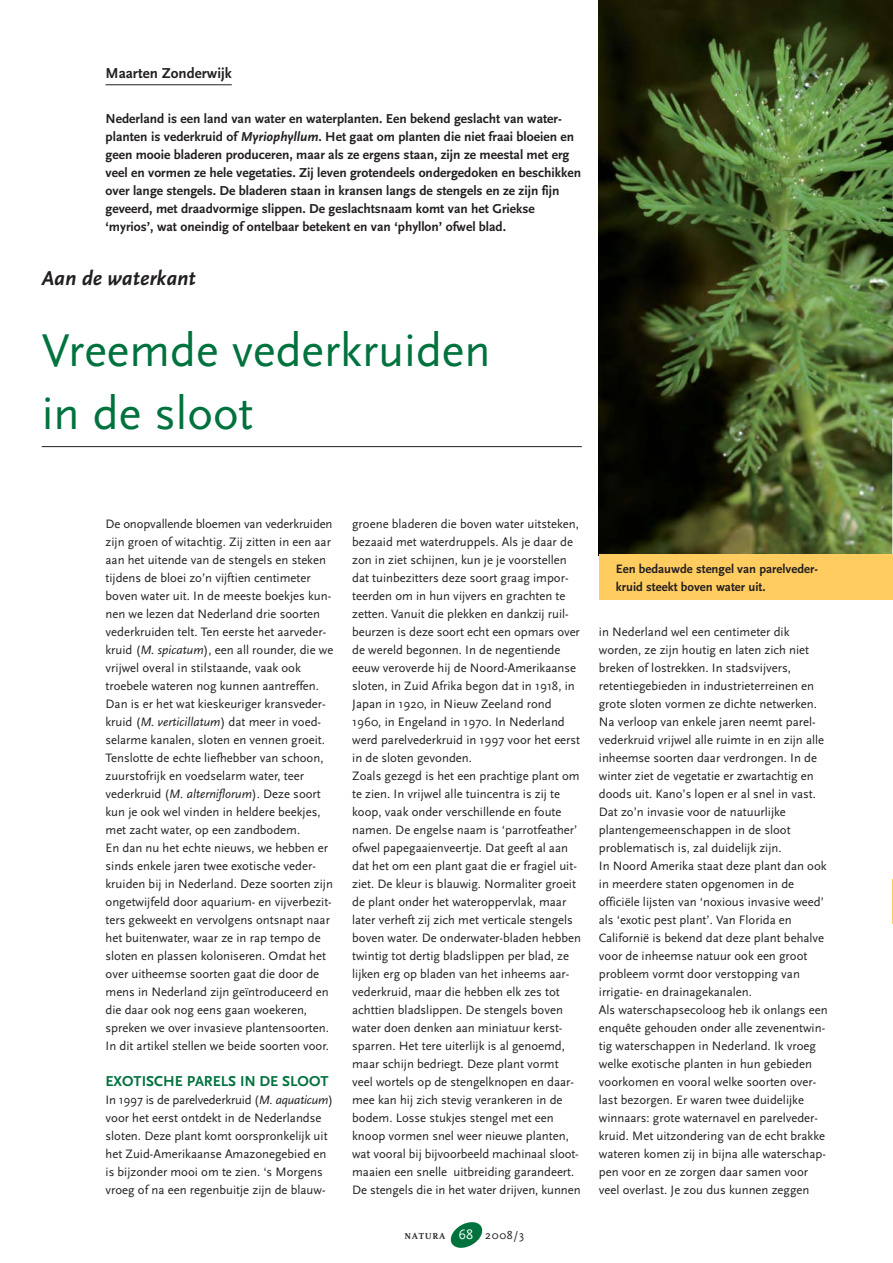
<style>
.page{position:relative;width:893px;height:1263px;background:#fff}
.page>*{position:absolute;margin:0;border:0;box-sizing:border-box;transform-origin:0 0}
.t1{font:48px/63px "Scala Sans";color:#00723e}
.t2{font:italic 700 21px "Scala Sans";color:#231f20}
.t3{font:700 15px "Scala Sans";color:#00723e}
.t4{font:700 15px "Scala Sans";color:#231f20}
.t5{font:700 13.5px/18px "Scala Sans";color:#231f20}
.t6{font:12.75px/18px "Scala Sans";color:#231f20}
.t7{font:700 12.75px/18px "Scala Sans";color:#231f20}
.t8{font:700 9px "FF Scala";letter-spacing:.08em;color:#231f20}
.s1{font-style:italic}
.s2{font-family:"Scala Sans";font-weight:400;font-size:14.25px;color:#fff}
.s3{font-family:"Scala Sans";font-weight:400;font-size:12px}
</style>
<div class="page">
<svg style="left:450px;top:1222px;width:33px;height:26px"></svg>
<hr style="left:106px;top:84px;width:126px;height:1px;background:#231f20">
<hr style="left:42px;top:446px;width:540px;height:1px;background:#231f20">
<img style="left:599px;top:0;width:294px;height:555px">
<svg style="left:892px;top:418px;width:1px;height:182px"></svg>
<div style="left:599px;top:555px;width:293px;height:45px;background:#ffcc60"></div>
<hr style="left:892px;top:879px;width:1px;height:45px;background:#ffcc60">
<p class="t4" style="left:106px;top:67px;width:128px">Maarten Zonderwijk</p>
<p class="t5" style="left:106px;top:111px;width:477px">Nederland is een land van water en waterplanten. Een bekend geslacht van water&shy;planten is vederkruid of <span class="s1">Myriophyllum</span>. Het gaat om planten die niet fraai bloeien en geen mooie bladeren produceren, maar als ze ergens staan, zijn ze meestal met erg veel en vormen ze hele vegetaties. Zij leven grotendeels ondergedoken en beschikken over lange stengels. De bladeren staan in kransen langs de stengels en ze zijn fijn geveerd, met draadvormige slippen. De geslachtsnaam komt van het Griekse ‘myrios’, wat oneindig of ontelbaar betekent en van ‘phyllon’ ofwel blad.</p>
<h2 class="t2" style="left:42px;top:266px;width:156px">Aan de waterkant</h2>
<h1 class="t1" style="left:42px;top:322px;width:450px">Vreemde vederkruiden in de sloot</h1>
<p class="t6" style="left:106px;top:516px;width:229px">De onopvallende bloemen van vederkruiden zijn groen of witachtig. Zij zitten in een aar aan het uitende van de stengels en steken tijdens de bloei zo’n vijftien centimeter boven water uit. In de meeste boekjes kun&shy;nen we lezen dat Nederland drie soorten vederkruiden telt. Ten eerste het aarveder&shy;kruid (<span class="s1">M. spicatum</span>), een all rounder, die we vrijwel overal in stilstaande, vaak ook troebele wateren nog kunnen aantreffen.<br>Dan is er het wat kieskeuriger kransveder&shy;kruid (<span class="s1">M. verticillatum</span>) dat meer in voed&shy;selarme kanalen, sloten en vennen groeit.<br>Tenslotte de echte liefhebber van schoon, zuurstofrijk en voedselarm water, teer vederkruid (<span class="s1">M. alterniflorum</span>). Deze soort kun je ook wel vinden in heldere beekjes, met zacht water, op een zandbodem.<br>En dan nu het echte nieuws, we hebben er sinds enkele jaren twee exotische veder&shy;kruiden bij in Nederland. Deze soorten zijn ongetwijfeld door aquarium- en vijverbezit&shy;ters gekweekt en vervolgens ontsnapt naar het buitenwater, waar ze in rap tempo de sloten en plassen koloniseren. Omdat het over uitheemse soorten gaat die door de mens in Nederland zijn geïntroduceerd en die daar ook nog eens gaan woekeren, spreken we over invasieve plantensoorten.<br>In dit artikel stellen we beide soorten voor.</p>
<p class="t3" style="left:106px;top:1075px;width:224px">EXOTISCHE PARELS IN DE SLOOT</p>
<p class="t6" style="left:106px;top:1092px;width:229px">In 1997 is de parelvederkruid (<span class="s1">M. aquaticum</span>) voor het eerst ontdekt in de Nederlandse sloten. Deze plant komt oorspronkelijk uit het Zuid-Amerikaanse Amazonegebied en is bijzonder mooi om te zien. ‘s Morgens vroeg of na een regenbuitje zijn de blauw-</p>
<p class="t6" style="left:352px;top:516px;width:230px">groene bladeren die boven water uitsteken, bezaaid met waterdruppels. Als je daar de zon in ziet schijnen, kun je je voorstellen dat tuinbezitters deze soort graag impor&shy;teerden om in hun vijvers en grachten te zetten. Vanuit die plekken en dankzij ruil&shy;beurzen is deze soort echt een opmars over de wereld begonnen. In de negentiende eeuw veroverde hij de Noord-Amerikaanse sloten, in Zuid Afrika begon dat in 1918, in Japan in 1920, in Nieuw Zeeland rond 1960, in Engeland in 1970. In Nederland werd parelvederkruid in 1997 voor het eerst in de sloten gevonden.<br>Zoals gezegd is het een prachtige plant om te zien. In vrijwel alle tuincentra is zij te koop, vaak onder verschillende en foute namen. De engelse naam is ‘parrotfeather’ ofwel papegaaienveertje. Dat geeft al aan dat het om een plant gaat die er fragiel uit&shy;ziet. De kleur is blauwig. Normaliter groeit de plant onder het wateroppervlak, maar later verheft zij zich met verticale stengels boven water. De onderwater-bladen hebben twintig tot dertig bladslippen per blad, ze lijken erg op bladen van het inheems aar&shy;vederkruid, maar die hebben elk zes tot achttien bladslippen. De stengels boven water doen denken aan miniatuur kerst&shy;sparren. Het tere uiterlijk is al genoemd, maar schijn bedriegt. Deze plant vormt veel wortels op de stengelknopen en daar&shy;mee kan hij zich stevig verankeren in de bodem. Losse stukjes stengel met een knoop vormen snel weer nieuwe planten, wat vooral bij bijvoorbeeld machinaal sloot&shy;maaien een snelle uitbreiding garandeert.<br>De stengels die in het water drijven, kunnen</p>
<p class="t8" style="left:405px;top:1233px;width:121px">NATURA <span class="s2">68</span> <span class="s3">2008/3</span></p>
<p class="t7" style="left:616px;top:561px;width:204px">Een bedauwde stengel van parelveder&shy;kruid steekt boven water uit.</p>
<p class="t6" style="left:599px;top:624px;width:230px">in Nederland wel een centimeter dik worden, ze zijn houtig en laten zich niet breken of lostrekken. In stadsvijvers, retentiegebieden in industrieterreinen en grote sloten vormen ze dichte netwerken.<br>Na verloop van enkele jaren neemt parel&shy;vederkruid vrijwel alle ruimte in en zijn alle inheemse soorten daar verdrongen. In de winter ziet de vegetatie er zwartachtig en doods uit. Kano’s lopen er al snel in vast.<br>Dat zo’n invasie voor de natuurlijke plantengemeenschappen in de sloot problematisch is, zal duidelijk zijn.<br>In Noord Amerika staat deze plant dan ook in meerdere staten opgenomen in de officiële lijsten van ‘noxious invasive weed’ als ‘exotic pest plant’. Van Florida en Californië is bekend dat deze plant behalve voor de inheemse natuur ook een groot probleem vormt door verstopping van irrigatie- en drainagekanalen.<br>Als waterschapsecoloog heb ik onlangs een enquête gehouden onder alle zevenentwin&shy;tig waterschappen in Nederland. Ik vroeg welke exotische planten in hun gebieden voorkomen en vooral welke soorten over&shy;last bezorgen. Er waren twee duidelijke winnaars: grote waternavel en parelveder&shy;kruid. Met uitzondering van de echt brakke wateren komen zij in bijna alle waterschap&shy;pen voor en ze zorgen daar samen voor veel overlast. Je zou dus kunnen zeggen</p>
</div>
